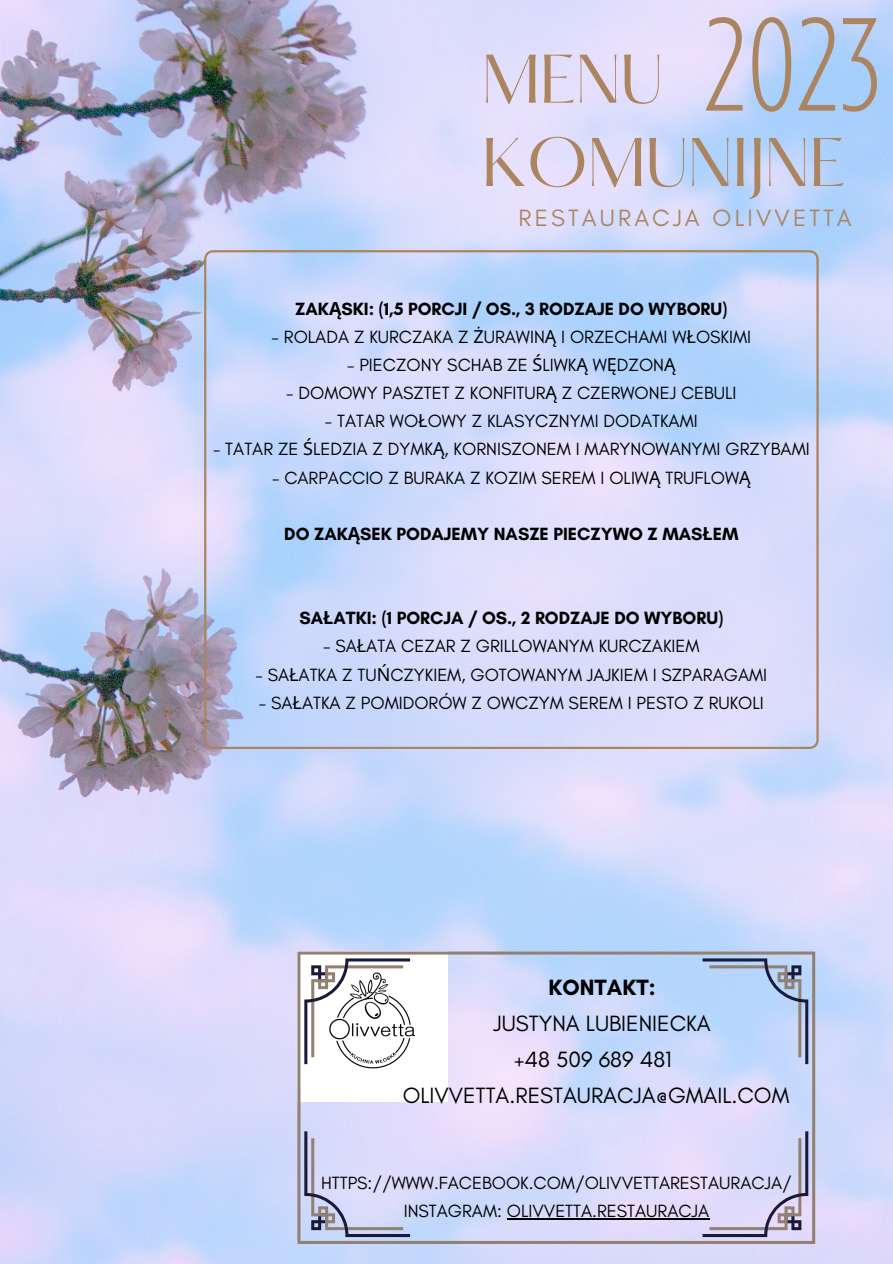
<style>
.page{position:relative;width:893px;height:1264px;background:#fff}
.page>*{position:absolute;margin:0;border:0;box-sizing:border-box;transform-origin:0 0}
.t1{font:200 condensed 132px "Balgin";color:#ab8460}
.t2{font:60px/83.2px "Hatton";color:#ab8460}
.t3{font:24px "Glacial Indifference";letter-spacing:.13em;color:#ab8460}
.t4{font:22.5px/36px "Glacial Indifference";color:#000;text-align:center}
.t5{font:18px "Glacial Indifference";color:#000}
.t6{font:700 18px "Glacial Indifference";color:#000}
.s1{font-family:"Noto Sans"}
.s2{font-weight:700}
</style>
<div class="page">
<img style="left:0;top:0;width:892px;height:1263px">
<svg style="left:204px;top:250px;width:614px;height:498px;background:#ccd7f9"></svg>
<svg style="left:297px;top:951px;width:518px;height:292px;background:#babac6"></svg>
<svg style="left:304px;top:958px;width:504px;height:278px;background:#d4d8f4"></svg>
<hr style="left:507px;top:1218px;width:202px;height:1px;background:#000">
<p class="t1" style="left:703px;top:12px;width:178px">2023</p>
<p class="t2" style="left:482px;top:44px;width:365px">MENU<br>KOMUNIJNE</p>
<p class="t3" style="left:518px;top:203px;width:335px">RESTAURACJA OLIVVETTA</p>
<h2 class="t6" style="left:295px;top:298px;width:433px">ZAK<span class="s1">Ą</span>SKI: (1,5 PORCJI / OS., 3 RODZAJE DO WYBORU)</h2>
<h3 class="t5" style="left:271px;top:326px;width:481px">- ROLADA Z KURCZAKA Z <span class="s1">Ż</span>URAWIN<span class="s1">Ą</span> I ORZECHAMI W<span class="s1">Ł</span>OSKIMI</h3>
<p class="t5" style="left:347px;top:354px;width:330px">- PIECZONY SCHAB ZE <span class="s1">Ś</span>LIWK<span class="s1">Ą</span> W<span class="s1">Ę</span>DZON<span class="s1">Ą</span></p>
<p class="t5" style="left:286px;top:382px;width:452px">- DOMOWY PASZTET Z KONFITUR<span class="s1">Ą</span> Z CZERWONEJ CEBULI</p>
<p class="t5" style="left:325px;top:410px;width:374px">- TATAR WO<span class="s1">Ł</span>OWY Z KLASYCZNYMI DODATKAMI</p>
<p class="t5" style="left:213px;top:438px;width:598px">- TATAR ZE <span class="s1">Ś</span>LEDZIA Z DYMK<span class="s1">Ą</span>, KORNISZONEM I MARYNOWANYMI GRZYBAMI</p>
<p class="t5" style="left:272px;top:466px;width:480px">- CARPACCIO Z BURAKA Z KOZIM SEREM I OLIW<span class="s1">Ą</span> TRUFLOW<span class="s1">Ą</span></p>
<p class="t6" style="left:284px;top:523px;width:455px">DO ZAK<span class="s1">Ą</span>SEK PODAJEMY NASZE PIECZYWO Z MAS<span class="s1">Ł</span>EM</p>
<p class="t6" style="left:299px;top:607px;width:425px">SA<span class="s1">Ł</span>ATKI: (1 PORCJA / OS., 2 RODZAJE DO WYBORU)</p>
<h4 class="t5" style="left:323px;top:635px;width:378px">- SA<span class="s1">Ł</span>ATA CEZAR Z GRILLOWANYM KURCZAKIEM</h4>
<p class="t5" style="left:255px;top:663px;width:513px">- SA<span class="s1">Ł</span>ATKA Z TU<span class="s1">Ń</span>CZYKIEM, GOTOWANYM JAJKIEM I SZPARAGAMI</p>
<p class="t5" style="left:259px;top:691px;width:506px">- SA<span class="s1">Ł</span>ATKA Z POMIDORÓW Z OWCZYM SEREM I PESTO Z RUKOLI</p>
<p class="t4" style="left:402px;top:968px;width:388px"><span class="s2">KONTAKT:<br></span>JUSTYNA LUBIENIECKA<br>+48 509 689 481<br>OLIVVETTA.RESTAURACJA@GMAIL.COM</p>
<h3 class="t5" style="left:321px;top:1172px;width:472px">HTTPS://WWW.FACEBOOK.COM/OLIVVETTARESTAURACJA/</h3>
<p class="t5" style="left:404px;top:1200px;width:307px">INSTAGRAM: OLIVVETTA.RESTAURACJA</p>
</div>
